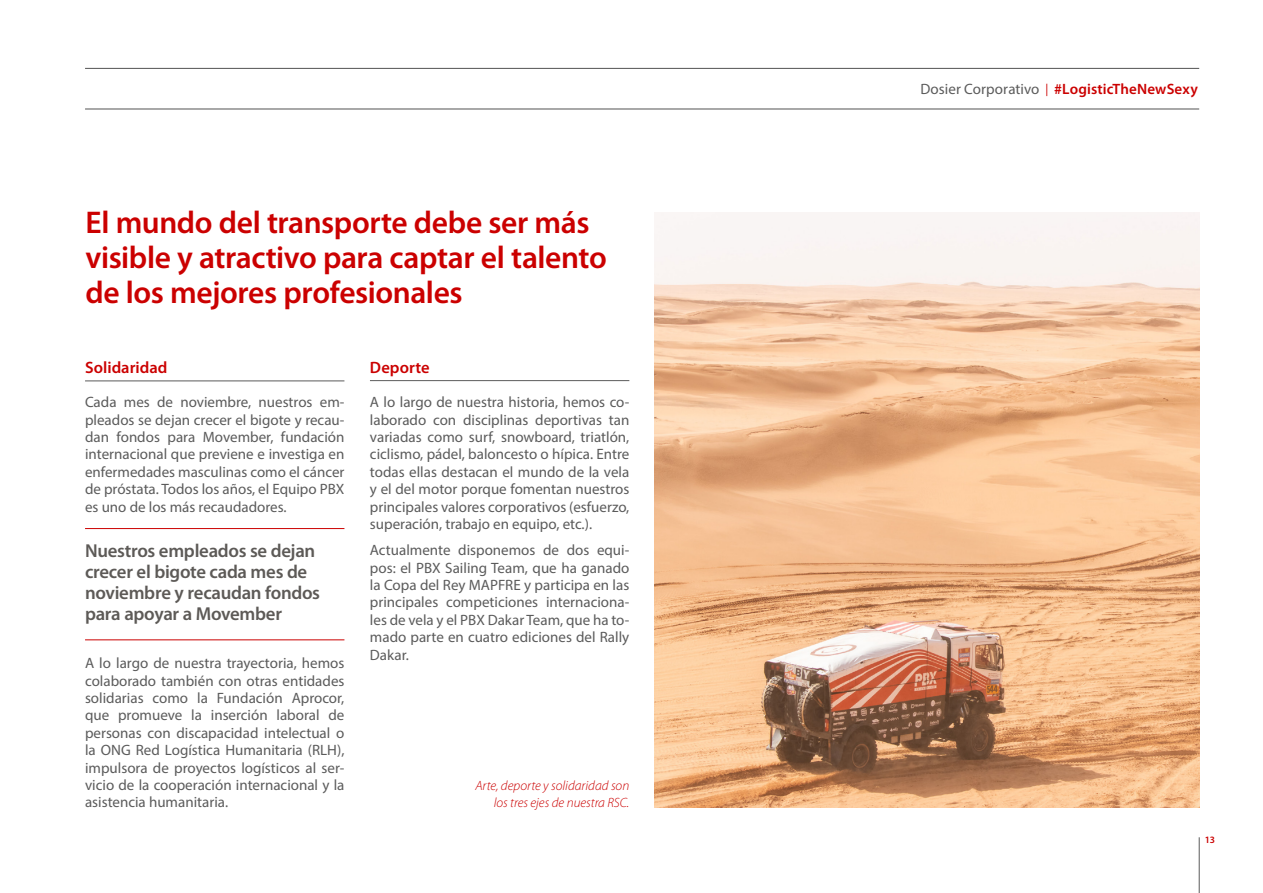
<style>
.page{position:relative;width:1263px;height:893px;background:#fff}
.page>*{position:absolute;margin:0;border:0;box-sizing:border-box;transform-origin:0 0}
.t1{font:600 31.5px/34.8px "Myriad Pro";letter-spacing:-.015em;color:#cb0000}
.t2{font:600 18.75px/21px "Myriad Pro";letter-spacing:-.015em;color:#5d5a57}
.t3{font:600 16.5px "Myriad Pro";letter-spacing:.005em;color:#cb0000}
.t4{font:15px/17.4px "Myriad Pro";color:#5b5b5b;text-align:justify}
.t5{font:600 15px "Myriad Pro";letter-spacing:.01em;color:#cb0000}
.t6{font:italic 300 13.5px/17.4px "Myriad Pro";color:#cb0000;text-align:right}
.t7{font:600 9.75px "Myriad Pro";color:#cb0000}
.s1{font-weight:400;color:#5b5b5b}
.s2{font-weight:400;font-size:12.3px}
</style>
<div class="page">
<hr style="left:85px;top:108px;width:1114px;height:2px;background:#5b5b5b">
<hr style="left:85px;top:68px;width:1114px;height:1px;background:#5b5b5b">
<hr style="left:1199px;top:837px;width:1px;height:56px;background:#5b5b5b">
<hr style="left:370px;top:380px;width:259px;height:1px;background:#5b5b5b">
<hr style="left:85px;top:380px;width:259px;height:1px;background:#5b5b5b">
<hr style="left:85px;top:528px;width:259px;height:1px;background:#cb0000">
<hr style="left:85px;top:639px;width:259px;height:1px;background:#cb0000">
<img style="left:655px;top:213px;width:544px;height:594px">
<h1 class="t1" style="left:85px;top:204px;width:523px">El mundo del transporte debe ser más visible y atractivo para captar el talento de los mejores profesionales</h1>
<p class="t3" style="left:85px;top:357px;width:84px">Solidaridad</p>
<p class="t4" style="left:85px;top:393px;width:261px">Cada mes de noviembre, nuestros em&shy;pleados se dejan crecer el bigote y recau&shy;dan fondos para Movember, fundación internacional que previene e investiga en enfermedades masculinas como el cáncer de próstata. Todos los años, el Equipo PBX es uno de los más recaudadores.</p>
<p class="t2" style="left:85px;top:540px;width:237px">Nuestros empleados se dejan crecer el bigote cada mes de noviembre y recaudan fondos para apoyar a Movember</p>
<p class="t4" style="left:85px;top:654px;width:261px">A lo largo de nuestra trayectoria, hemos colaborado también con otras entidades solidarias como la Fundación Aprocor, que promueve la inserción laboral de personas con discapacidad intelectual o la ONG Red Logística Humanitaria (RLH), impulsora de proyectos logísticos al ser&shy;vicio de la cooperación internacional y la asistencia humanitaria.</p>
<p class="t3" style="left:370px;top:357px;width:61px">Deporte</p>
<p class="t4" style="left:370px;top:393px;width:261px">A lo largo de nuestra historia, hemos co&shy;laborado con disciplinas deportivas tan variadas como surf, snowboard, triatlón, ciclismo, pádel, baloncesto o hípica. Entre todas ellas destacan el mundo de la vela y el del motor porque fomentan nuestros principales valores corporativos (esfuerzo, superación, trabajo en equipo, etc.).</p>
<p class="t4" style="left:370px;top:541px;width:261px">Actualmente disponemos de dos equi&shy;pos: el PBX Sailing Team, que ha ganado la Copa del Rey MAPFRE y participa en las principales competiciones internaciona&shy;les de vela y el PBX Dakar Team, que ha to&shy;mado parte en cuatro ediciones del Rally Dakar.</p>
<p class="t6" style="left:475px;top:777px;width:155px">Arte, deporte y solidaridad son los tres ejes de nuestra RSC.</p>
<p class="t5" style="left:920px;top:80px;width:279px"><span class="s1">Dosier Corporativo</span> <span class="s2">|</span> #LogisticTheNewSexy</p>
<p class="t7" style="left:1205px;top:834px;width:12px">13</p>
</div>
